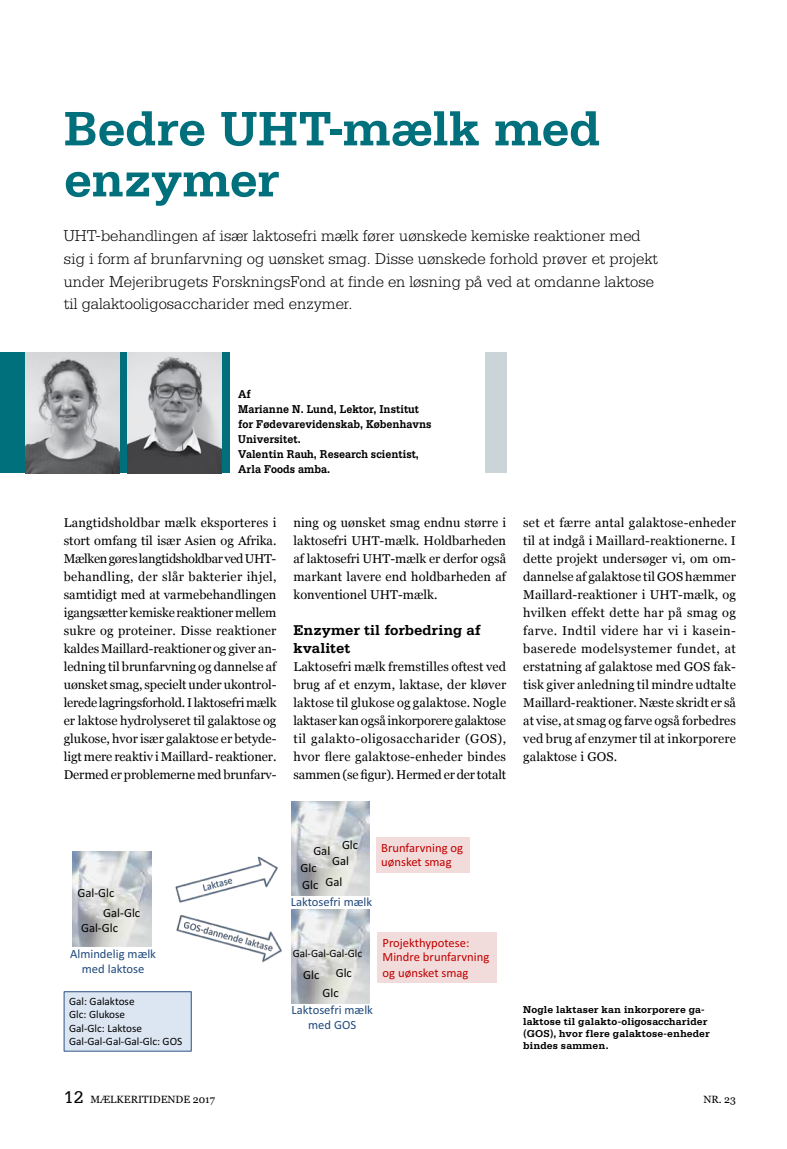
<style>
.page{position:relative;width:787px;height:1149px;background:#fff}
.page>*{position:absolute;margin:0;border:0;box-sizing:border-box;transform-origin:0 0}
.t1{font:700 51px/51px "Serifa";letter-spacing:-.01em;color:#00707c}
.t2{font:300 16.5px/22.5px "Serifa";color:#000}
.t3{font:700 15px/18px "Serifa";color:#000}
.t4{font:12.75px/18px "Georgia";color:#000;text-align:justify}
.t5{font:12.6px/15px "Calibri";color:#c00000}
.t6{font:12.6px/15px "Calibri";color:#1f497d;text-align:center}
.t7{font:12.6px/20.4px "Calibri";color:#000}
.t8{font:700 12px/15px "Serifa";color:#000;scale:.9 1}
.t9{font:11.25px/13.5px "Calibri";color:#000}
.t10{font:700 10.5px/12px "Serifa";letter-spacing:.01em;color:#000}
.t11{font:10.5px "Georgia";color:#000}
.s1{font-family:"Serifa";font-size:18px}
</style>
<div class="page">
<div style="left:0;top:352px;width:230px;height:121px;background:#00707c"></div>
<img style="left:26px;top:352px;width:93px;height:121px">
<div style="left:485px;top:352px;width:21px;height:121px;background:#cad4d9"></div>
<img style="left:128px;top:352px;width:93px;height:121px">
<img style="left:73px;top:851px;width:78px;height:94px">
<img style="left:291px;top:801px;width:79px;height:94px">
<img style="left:291px;top:909px;width:78px;height:94px">
<div style="left:64px;top:991px;width:127px;height:59px;background:#dce6f2"></div>
<div style="left:64px;top:990px;width:128px;height:61px;border:1px solid #385d8a"></div>
<img style="left:175px;top:856px;width:103px;height:47px">
<img style="left:196px;top:863px;width:63px;height:33px">
<img style="left:176px;top:915px;width:106px;height:48px">
<div style="left:376px;top:836px;width:94px;height:36px;background:#f2dcdb"></div>
<div style="left:377px;top:931px;width:120px;height:51px;background:#f2dcdb"></div>
<h1 class="t1" style="left:64px;top:102px;width:538px">Bedre UHT-mælk med enzymer</h1>
<p class="t2" style="left:64px;top:224px;width:596px">UHT-behandlingen af især laktosefri mælk fører uønskede kemiske reaktioner med sig i form af brunfarvning og uønsket smag. Disse uønskede forhold prøver et projekt under Mejeribrugets ForskningsFond at finde en løsning på ved at omdanne laktose til galaktooligosaccharider med enzymer.</p>
<p class="t8" style="left:238px;top:386px;width:216px">Af<br>Marianne N. Lund, Lektor, Institut for Fødevarevidenskab, Københavns<br>Universitet.<br>Valentin Rauh, Research scientist,<br>Arla Foods amba.</p>
<p class="t4" style="left:64px;top:513px;width:214px">Langtidsholdbar mælk eksporteres i stort omfang til især Asien og Afrika.<br>Mælken gøres langtidsholdbar ved UHT&shy;behandling, der slår bakterier ihjel, samtidigt med at varmebehandlingen igangsætter kemiske reaktioner mellem sukre og proteiner. Disse reaktioner kaldes Maillard-reaktioner og giver an&shy;ledning til brunfarvning og dannelse af uønsket smag, specielt under ukontrol&shy;lerede lagringsforhold. I laktosefri mælk er laktose hydrolyseret til galaktose og glukose, hvor især galaktose er betyde&shy;ligt mere reaktiv i Maillard- reaktioner.<br>Dermed er problemerne med brunfarv-</p>
<p class="t4" style="left:293px;top:513px;width:214px">ning og uønsket smag endnu større i laktosefri UHT-mælk. Holdbarheden af laktosefri UHT-mælk er derfor også markant lavere end holdbarheden af konventionel UHT-mælk.</p>
<p class="t3" style="left:293px;top:620px;width:189px">Enzymer til forbedring af kvalitet</p>
<p class="t4" style="left:293px;top:657px;width:214px">Laktosefri mælk fremstilles oftest ved brug af et enzym, laktase, der kløver laktose til glukose og galaktose. Nogle laktaser kan også inkorporere galaktose til galakto-oligosaccharider (GOS), hvor flere galaktose-enheder bindes sammen (se figur). Hermed er der totalt</p>
<p class="t4" style="left:523px;top:513px;width:214px">set et færre antal galaktose-enheder til at indgå i Maillard-reaktionerne. I dette projekt undersøger vi, om om&shy;dannelse af galaktose til GOS hæmmer Maillard-reaktioner i UHT-mælk, og hvilken effekt dette har på smag og farve. Indtil videre har vi i kasein&shy;baserede modelsystemer fundet, at erstatning af galaktose med GOS fak&shy;tisk giver anledning til mindre udtalte Maillard-reaktioner. Næste skridt er så at vise, at smag og farve også forbedres ved brug af enzymer til at inkorporere galaktose i GOS.</p>
<p class="t7" style="left:103px;top:881px;width:38px;text-indent:-26px">Gal-Glc<br>Gal-Glc</p>
<p class="t7" style="left:81px;top:917px;width:38px">Gal-Glc</p>
<p class="t6" style="left:70px;top:945px;width:87px">Almindelig mælk med laktose</p>
<p class="t9" style="left:69px;top:993px;width:115px">Gal: Galaktose<br>Glc: Glukose<br>Gal-Glc: Laktose<br>Gal-Gal-Gal-Gal-Glc: GOS</p>
<p class="t7" style="left:342px;top:833px;width:18px">Glc</p>
<p class="t7" style="left:313px;top:840px;width:18px">Gal</p>
<p class="t7" style="left:300px;top:857px;width:19px;line-height:17.9px">Glc<br>Glc</p>
<p class="t7" style="left:325px;top:850px;width:25px;text-align:center">Gal<br>Gal</p>
<p class="t6" style="left:291px;top:893px;width:83px">Laktosefri mælk</p>
<p class="t5" style="left:381px;top:839px;width:83px">Brunfarvning og uønsket smag</p>
<p class="t9" style="left:293px;top:945px;width:71px">Gal-Gal-Gal-Glc</p>
<p class="t7" style="left:303px;top:963px;width:18px">Glc</p>
<p class="t7" style="left:322px;top:961px;width:31px;text-indent:13px">Glc<br>Glc</p>
<p class="t6" style="left:291px;top:1001px;width:83px">Laktosefri mælk med GOS</p>
<p class="t5" style="left:382px;top:934px;width:108px">Projekthypotese:<br>Mindre brunfarvning og uønsket smag</p>
<p class="t10" style="left:523px;top:1002px;width:188px">Nogle laktaser kan inkorporere ga&shy;laktose til galakto-oligosaccharider (GOS), hvor flere galaktose-enheder bindes sammen.</p>
<p class="t11" style="left:64px;top:1093px;width:153px"><span class="s1">12</span> MÆLKERITIDENDE 2017</p>
<p class="t11" style="left:703px;top:1093px;width:34px">NR. 23</p>
</div>
